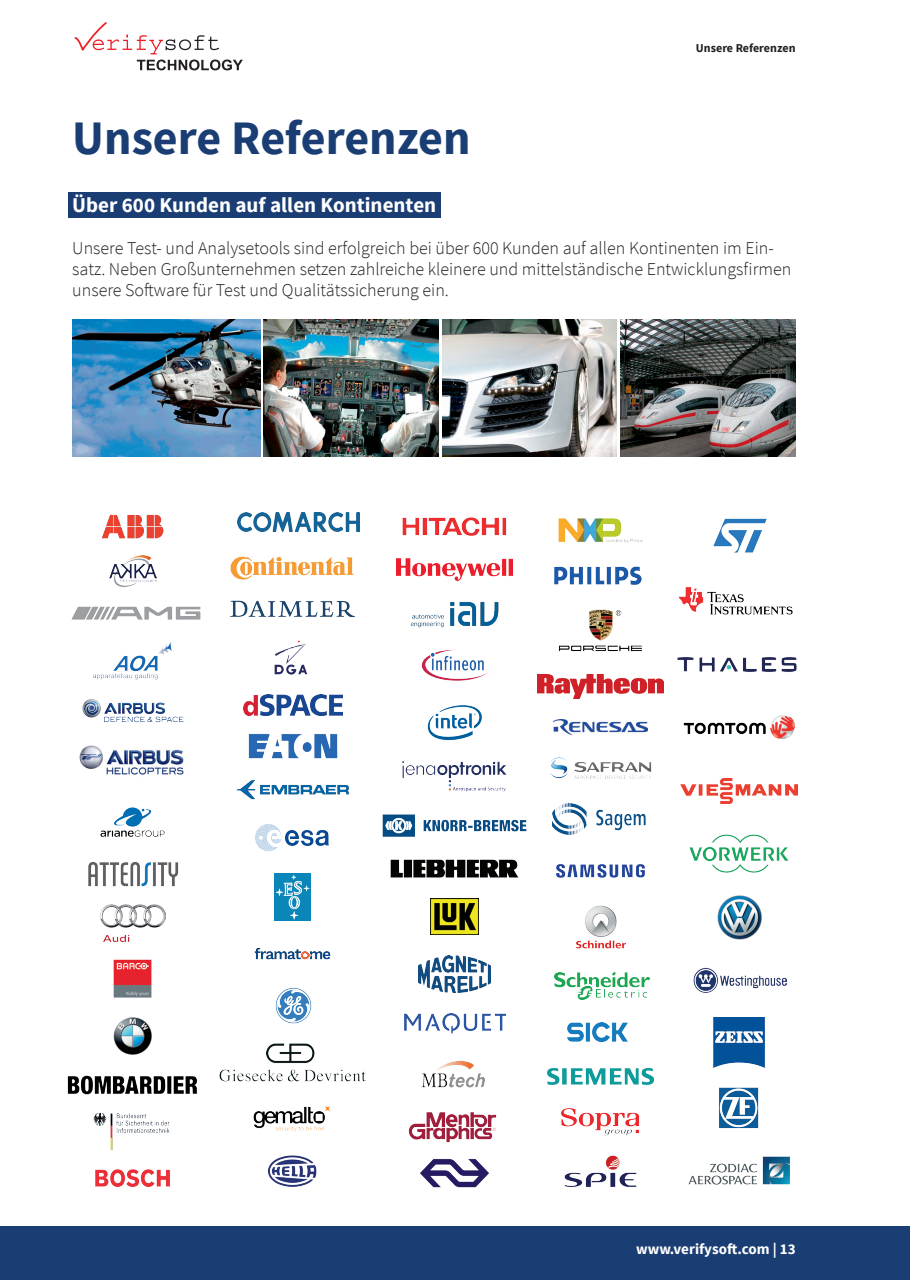
<style>
.page{position:relative;width:910px;height:1280px;background:#fff}
.page>*{position:absolute;margin:0;border:0;box-sizing:border-box;transform-origin:0 0}
.t1{font:700 48px "Source Sans Pro";color:#1a3d74}
.t2{font:700 21px "Source Sans Pro";color:#fff}
.t3{font:300 18px/21px "Source Sans Pro";color:#231f20}
.t4{font:700 15px "Source Sans Pro";color:#fff}
.t5{font:700 12px "Source Sans Pro";color:#231f20}
</style>
<div class="page">
<img style="left:264px;top:320px;width:175px;height:136px">
<img style="left:72px;top:320px;width:189px;height:136px">
<img style="left:442px;top:320px;width:175px;height:136px">
<img style="left:620px;top:320px;width:175px;height:136px">
<img style="left:713px;top:518px;width:54px;height:35px">
<img style="left:677px;top:657px;width:120px;height:15px">
<img style="left:678px;top:587px;width:115px;height:28px">
<img style="left:717px;top:895px;width:45px;height:45px">
<img style="left:719px;top:1087px;width:40px;height:42px">
<img style="left:688px;top:1156px;width:102px;height:29px">
<img style="left:683px;top:715px;width:112px;height:24px">
<img style="left:681px;top:778px;width:117px;height:25px">
<img style="left:713px;top:1017px;width:52px;height:51px">
<img style="left:689px;top:834px;width:100px;height:39px">
<img style="left:693px;top:968px;width:93px;height:25px">
<img style="left:113px;top:959px;width:39px;height:39px">
<img style="left:67px;top:1075px;width:131px;height:20px">
<img style="left:95px;top:1169px;width:75px;height:18px">
<img style="left:93px;top:1112px;width:77px;height:38px">
<img style="left:113px;top:1017px;width:39px;height:38px">
<img style="left:71px;top:606px;width:130px;height:14px">
<img style="left:82px;top:699px;width:102px;height:24px">
<img style="left:109px;top:555px;width:47px;height:31px">
<img style="left:88px;top:862px;width:91px;height:25px">
<img style="left:100px;top:905px;width:65px;height:36px">
<img style="left:93px;top:642px;width:79px;height:38px">
<img style="left:79px;top:745px;width:105px;height:30px">
<img style="left:102px;top:514px;width:61px;height:25px">
<img style="left:100px;top:807px;width:65px;height:30px">
<img style="left:268px;top:1155px;width:49px;height:32px">
<img style="left:231px;top:556px;width:123px;height:24px">
<img style="left:230px;top:600px;width:125px;height:18px">
<img style="left:255px;top:824px;width:74px;height:28px">
<img style="left:274px;top:873px;width:37px;height:48px">
<img style="left:254px;top:1105px;width:77px;height:26px">
<img style="left:275px;top:987px;width:36px;height:37px">
<img style="left:237px;top:513px;width:123px;height:18px">
<img style="left:274px;top:640px;width:33px;height:35px">
<img style="left:248px;top:734px;width:89px;height:25px">
<img style="left:243px;top:694px;width:99px;height:21px">
<img style="left:267px;top:1043px;width:48px;height:20px">
<img style="left:219px;top:1069px;width:146px;height:13px">
<img style="left:236px;top:780px;width:113px;height:20px">
<img style="left:254px;top:947px;width:77px;height:13px">
<img style="left:421px;top:649px;width:69px;height:32px">
<img style="left:427px;top:705px;width:55px;height:36px">
<img style="left:403px;top:761px;width:103px;height:31px">
<img style="left:382px;top:814px;width:145px;height:23px">
<img style="left:408px;top:1112px;width:89px;height:31px">
<img style="left:402px;top:517px;width:105px;height:19px">
<img style="left:396px;top:559px;width:117px;height:22px">
<img style="left:390px;top:860px;width:128px;height:18px">
<img style="left:418px;top:955px;width:73px;height:37px">
<img style="left:405px;top:1013px;width:101px;height:21px">
<img style="left:421px;top:1060px;width:64px;height:28px">
<img style="left:411px;top:602px;width:87px;height:25px">
<img style="left:430px;top:898px;width:49px;height:37px">
<img style="left:420px;top:1159px;width:69px;height:28px">
<img style="left:558px;top:518px;width:85px;height:25px">
<img style="left:554px;top:566px;width:88px;height:19px">
<img style="left:552px;top:803px;width:94px;height:31px">
<img style="left:547px;top:1068px;width:107px;height:17px">
<img style="left:561px;top:1108px;width:78px;height:28px">
<img style="left:576px;top:905px;width:50px;height:44px">
<img style="left:567px;top:1023px;width:61px;height:19px">
<img style="left:537px;top:675px;width:126px;height:24px">
<img style="left:550px;top:757px;width:102px;height:22px">
<img style="left:555px;top:972px;width:94px;height:28px">
<img style="left:564px;top:1155px;width:73px;height:32px">
<img style="left:558px;top:609px;width:84px;height:42px">
<img style="left:553px;top:719px;width:95px;height:15px">
<img style="left:556px;top:864px;width:89px;height:14px">
<svg style="left:137px;top:60px;width:106px;height:10px"></svg>
<svg style="left:74px;top:22px;width:145px;height:32px"></svg>
<div style="left:0;top:1226px;width:910px;height:54px;background:#1a3d74"></div>
<div style="left:68px;top:192px;width:373px;height:26px;background:#1a3d74"></div>
<h1 class="t1" style="left:72px;top:107px;width:400px">Unsere Referenzen</h1>
<p class="t5" style="left:696px;top:40px;width:101px">Unsere Referenzen</p>
<p class="t2" style="left:72px;top:192px;width:365px">Über 600 Kunden auf allen Kontinenten</p>
<p class="t3" style="left:72px;top:238px;width:720px">Unsere Test- und Analysetools sind erfolgreich bei über 600 Kunden auf allen Kontinenten im Ein&shy;satz. Neben Großunternehmen setzen zahlreiche kleinere und mittelständische Entwicklungsfirmen unsere Software für Test und Qualitätssicherung ein.</p>
<p class="t4" style="left:636px;top:1240px;width:161px">www.verifysoft.com | 13</p>
</div>
